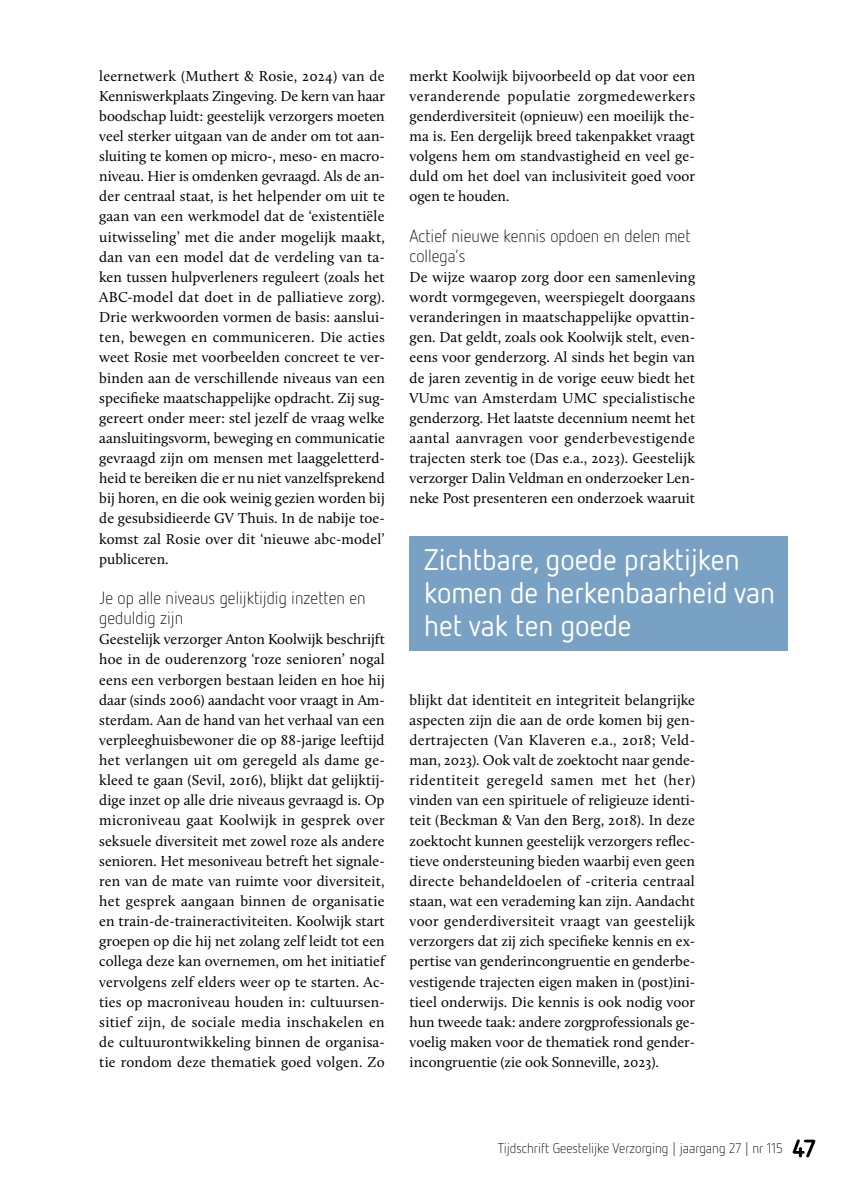
<style>
.page{position:relative;width:844px;height:1191px;background:#fff}
.page>*{position:absolute;margin:0;border:0;box-sizing:border-box;transform-origin:0 0}
.t1{font:29.75px/33.2px "Netto OT";color:#fff}
.t2{font:300 17.5px/20.1px "Netto OT";color:#000}
.t3{font:14.88px/20.1px "Calluna";letter-spacing:.005em;color:#000;text-align:justify}
.t4{font:300 14px "Netto OT";color:#000}
.s1{font-weight:700;font-size:24.5px}
</style>
<div class="page">
<div style="left:409px;top:536px;width:378px;height:115px;background:#78a1c4"></div>
<p class="t3" style="left:99px;top:65px;width:287px">leernetwerk (Muthert &amp; Rosie, 2024) van de Kenniswerkplaats Zingeving. De kern van haar boodschap luidt: geestelijk verzorgers moeten veel sterker uitgaan van de ander om tot aan&shy;sluiting te komen op micro-, meso- en macro&shy;niveau. Hier is omdenken gevraagd. Als de an&shy;der centraal staat, is het helpender om uit te gaan van een werkmodel dat de ‘existentiële uitwisseling’ met die ander mogelijk maakt, dan van een model dat de verdeling van ta&shy;ken tussen hulpverleners reguleert (zoals het ABC-model dat doet in de palliatieve zorg).<br>Drie werkwoorden vormen de basis: aanslui&shy;ten, bewegen en communiceren. Die acties weet Rosie met voorbeelden concreet te ver&shy;binden aan de verschillende niveaus van een specifieke maatschappelijke opdracht. Zij sug&shy;gereert onder meer: stel jezelf de vraag welke aansluitingsvorm, beweging en communicatie gevraagd zijn om mensen met laaggeletterd&shy;heid te bereiken die er nu niet vanzelfsprekend bij horen, en die ook weinig gezien worden bij de gesubsidieerde GV Thuis. In de nabije toe&shy;komst zal Rosie over dit ‘nieuwe abc-model’ publiceren.</p>
<p class="t2" style="left:99px;top:587px;width:268px">Je op alle niveaus gelijktijdig inzetten en geduldig zijn</p>
<p class="t3" style="left:99px;top:629px;width:287px">Geestelijk verzorger Anton Koolwijk beschrijft hoe in de ouderenzorg ‘roze senioren’ nogal eens een verborgen bestaan leiden en hoe hij daar (sinds 2006) aandacht voor vraagt in Am&shy;sterdam. Aan de hand van het verhaal van een verpleeghuisbewoner die op 88-jarige leeftijd het verlangen uit om geregeld als dame ge&shy;kleed te gaan (Sevil, 2016), blijkt dat gelijktij&shy;dige inzet op alle drie niveaus gevraagd is. Op microniveau gaat Koolwijk in gesprek over seksuele diversiteit met zowel roze als andere senioren. Het mesoniveau betreft het signale&shy;ren van de mate van ruimte voor diversiteit, het gesprek aangaan binnen de organisatie en train-de-traineractiviteiten. Koolwijk start groepen op die hij net zolang zelf leidt tot een collega deze kan overnemen, om het initiatief vervolgens zelf elders weer op te starten. Ac&shy;ties op macroniveau houden in: cultuursen&shy;sitief zijn, de sociale media inschakelen en de cultuurontwikkeling binnen de organisa&shy;tie rondom deze thematiek goed volgen. Zo</p>
<p class="t3" style="left:409px;top:65px;width:287px">merkt Koolwijk bijvoorbeeld op dat voor een veranderende populatie zorgmedewerkers genderdiversiteit (opnieuw) een moeilijk the&shy;ma is. Een dergelijk breed takenpakket vraagt volgens hem om standvastigheid en veel ge&shy;duld om het doel van inclusiviteit goed voor ogen te houden.</p>
<p class="t2" style="left:409px;top:225px;width:282px">Actief nieuwe kennis opdoen en delen met collega’s</p>
<p class="t3" style="left:409px;top:267px;width:287px">De wijze waarop zorg door een samenleving wordt vormgegeven, weerspiegelt doorgaans veranderingen in maatschappelijke opvattin&shy;gen. Dat geldt, zoals ook Koolwijk stelt, even&shy;eens voor genderzorg. Al sinds het begin van de jaren zeventig in de vorige eeuw biedt het VUmc van Amsterdam UMC specialistische genderzorg. Het laatste decennium neemt het aantal aanvragen voor genderbevestigende trajecten sterk toe (Das e.a., 2023). Geestelijk verzorger Dalin Veldman en onderzoeker Len&shy;neke Post presenteren een onderzoek waaruit</p>
<h1 class="t1" style="left:424px;top:542px;width:352px">Zichtbare, goede praktijken komen de herkenbaarheid van het vak ten goede</h1>
<p class="t3" style="left:409px;top:689px;width:287px">blijkt dat identiteit en integriteit belangrijke aspecten zijn die aan de orde komen bij gen&shy;dertrajecten (Van Klaveren e.a., 2018; Veld&shy;man, 2023). Ook valt de zoektocht naar gende&shy;ridentiteit geregeld samen met het (her) vinden van een spirituele of religieuze identi&shy;teit (Beckman &amp; Van den Berg, 2018). In deze zoektocht kunnen geestelijk verzorgers reflec&shy;tieve ondersteuning bieden waarbij even geen directe behandeldoelen of -criteria centraal staan, wat een verademing kan zijn. Aandacht voor genderdiversiteit vraagt van geestelijk verzorgers dat zij zich specifieke kennis en ex&shy;pertise van genderincongruentie en genderbe&shy;vestigende trajecten eigen maken in (post)ini&shy;tieel onderwijs. Die kennis is ook nodig voor hun tweede taak: andere zorgprofessionals ge&shy;voelig maken voor de thematiek rond gender&shy;incongruentie (zie ook Sonneville, 2023).</p>
<p class="t4" style="left:497px;top:1139px;width:319px">Tijdschrift Geestelijke Verzorging | jaargang 27 | nr 115 <span class="s1">47</span></p>
</div>
